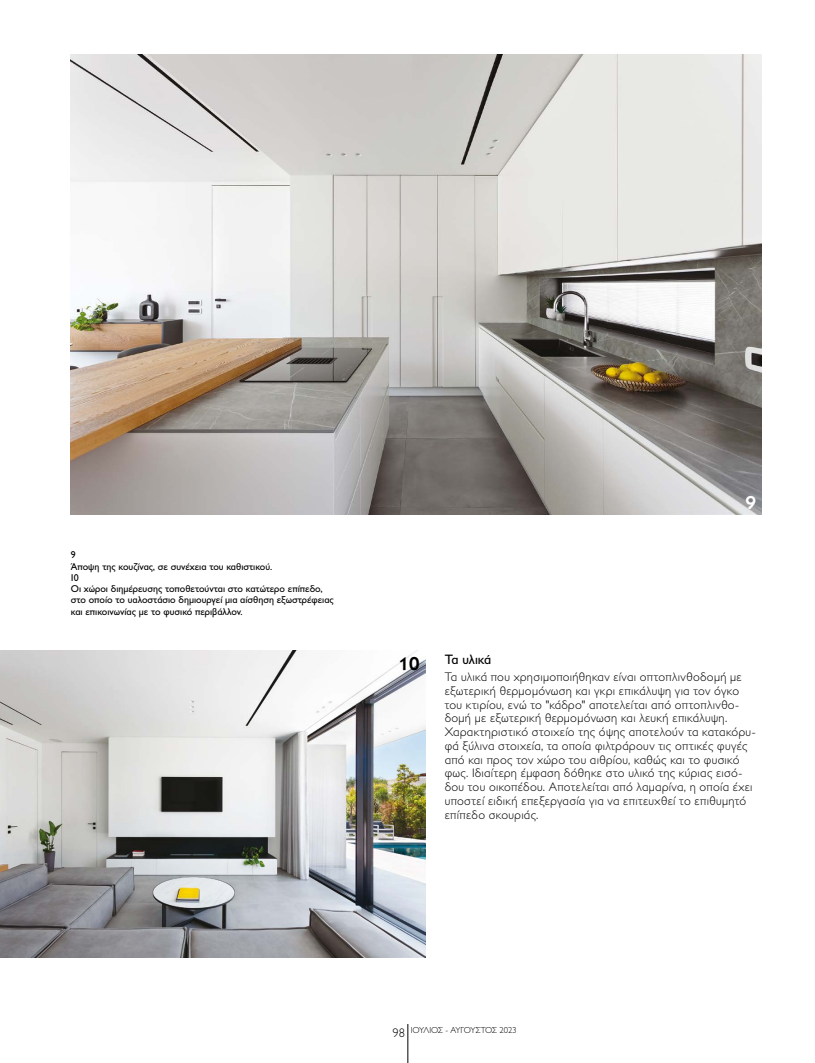
<style>
.page{position:relative;width:815px;height:1063px;background:#fff}
.page>*{position:absolute;margin:0;border:0;box-sizing:border-box;transform-origin:0 0}
.t1{font:600 18.75px "Kabel ITC Hel";color:#000}
.t2{font:600 18.75px "Kabel ITC Hel";color:#fff}
.t3{font:13.75px "Gill Sans Hel";letter-spacing:-.01em;color:#000}
.t4{font:300 12.5px/13.8px "Gill Sans Hel";letter-spacing:.025em;color:#000}
.t5{font:10px/11.2px "Gill Sans Hel";color:#000}
.t6{font:300 8.75px "Gill Sans Hel";color:#000}
.s1{font-size:12.5px}
</style>
<div class="page">
<img style="left:0;top:650px;width:425px;height:308px">
<img style="left:71px;top:54px;width:691px;height:461px">
<hr style="left:408px;top:1024px;width:1px;height:39px;background:#000">
<p class="t5" style="left:71px;top:549px;width:264px">9<br>Άποψη της κουζίνας, σε συνέχεια του καθιστικού.<br>10<br>Οι χώροι διημέρευσης τοποθετούνται στο κατώτερο επίπεδο, στο οποίο το υαλοστάσιο δημιουργεί μια αίσθηση εξωστρέφειας και επικοινωνίας με το φυσικό περιβάλλον.</p>
<h1 class="t2" style="left:745px;top:493px;width:12px">9</h1>
<h1 class="t1" style="left:399px;top:653px;width:22px">10</h1>
<p class="t3" style="left:445px;top:652px;width:48px">Τα υλικά</p>
<p class="t4" style="left:445px;top:670px;width:312px">Τα υλικά που χρησιμοποιήθηκαν είναι οπτοπλινθοδομή με εξωτερική θερμομόνωση και γκρι επικάλυψη για τον όγκο του κτιρίου, ενώ το "κάδρο" αποτελείται από οπτοπλινθο&shy;δομή με εξωτερική θερμομόνωση και λευκή επικάλυψη.<br>Χαρακτηριστικό στοιχείο της όψης αποτελούν τα κατακόρυ&shy;φά ξύλινα στοιχεία, τα οποία φιλτράρουν τις οπτικές φυγές από και προς τον χώρο του αιθρίου, καθώς και το φυσικό φως. Ιδιαίτερη έμφαση δόθηκε στο υλικό της κύριας εισό&shy;δου του οικοπέδου. Αποτελείται από λαμαρίνα, η οποία έχει υποστεί ειδική επεξεργασία για να επιτευχθεί το επιθυμητό επίπεδο σκουριάς.</p>
<p class="t6" style="left:392px;top:1025px;width:126px"><span class="s1">98</span> ΙΟΥΛΙΟΣ - ΑΥΓΟΥΣΤΟΣ 2023</p>
</div>
